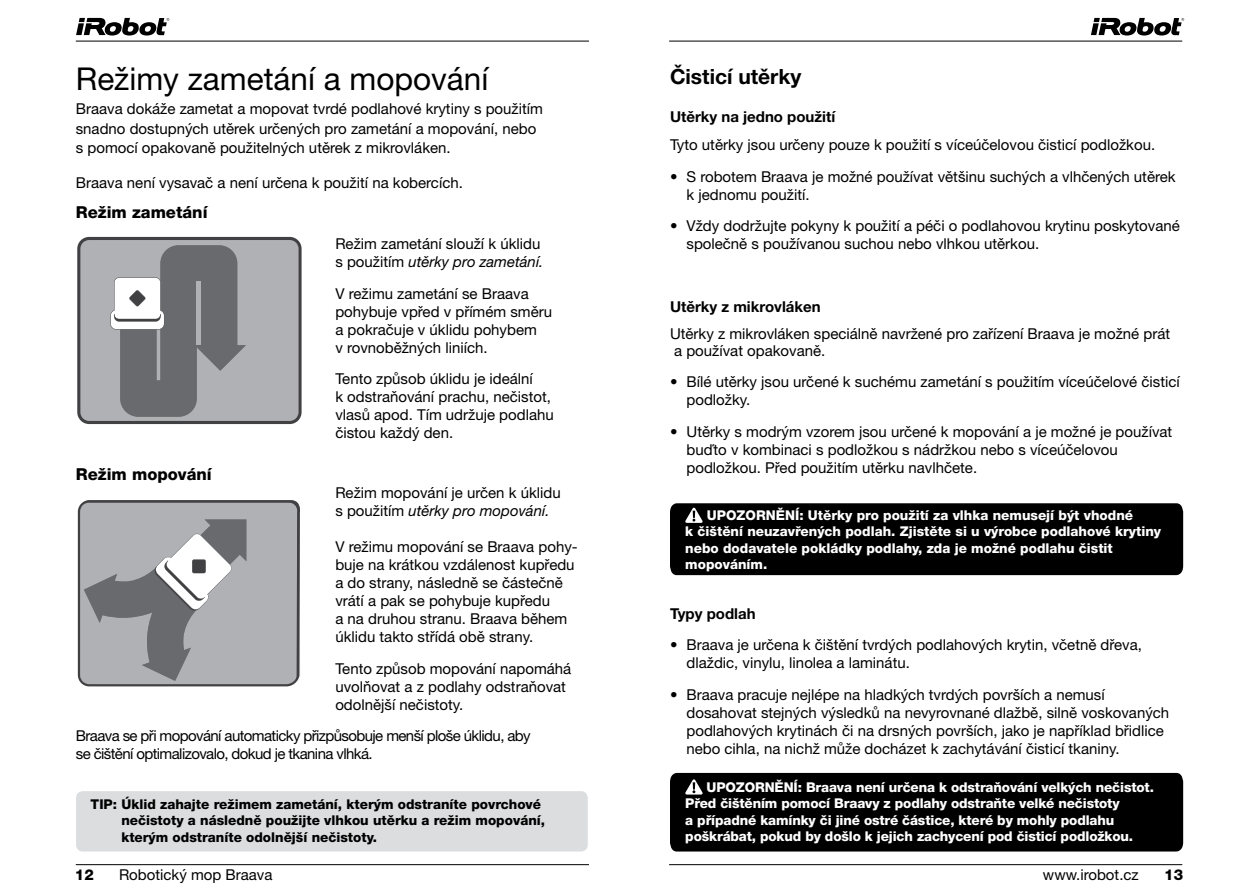
<style>
.page{position:relative;width:1259px;height:893px;background:#fff}
.page>*{position:absolute;margin:0;border:0;box-sizing:border-box;transform-origin:0 0}
.t1{font:31.5px "Helvetica Neue LT Pro";color:#000}
.t2{font:700 21px "Helvetica Neue LT Pro";color:#000}
.t3{font:800 16.5px "Helvetica Neue LT Pro";color:#000}
.t4{font:15px/18px "Helvetica Neue LT Pro";color:#000}
.t5{font:15px/18px "Helvetica Neue LT Pro";letter-spacing:-.04em;color:#000}
.t6{font:700 15px "Helvetica Neue LT Pro";color:#000}
.t7{font:800 15px "Helvetica Neue LT Pro";color:#000}
.t8{font:800 13.5px/16.5px "Helvetica Neue LT Pro";letter-spacing:-.01em;color:#fff}
.t9{font:800 13.5px/16.5px "Helvetica Neue LT Pro";color:#000}
.s1{font-style:italic}
</style>
<div class="page">
<hr style="left:76px;top:864px;width:513px;height:1px;background:#000">
<hr style="left:669px;top:864px;width:513px;height:1px;background:#000">
<hr style="left:76px;top:41px;width:513px;height:1px;background:#000">
<hr style="left:669px;top:41px;width:513px;height:1px;background:#000">
<svg style="left:76px;top:18px;width:93px;height:18px"></svg>
<svg style="left:1091px;top:18px;width:93px;height:18px"></svg>
<svg style="left:77px;top:237px;width:224px;height:188px;background:#96979a"></svg>
<svg style="left:77px;top:500px;width:224px;height:187px;background:#a2a4a6"></svg>
<div style="left:76px;top:791px;width:512px;height:60px;background:#dcddde;border-radius:7px"></div>
<div style="left:670px;top:503px;width:513px;height:72px;background:#000"></div>
<div style="left:670px;top:773px;width:513px;height:78px;background:#000"></div>
<h1 class="t1" style="left:76px;top:60px;width:414px">Režimy zametání a mopování</h1>
<p class="t4" style="left:76px;top:99px;width:469px;line-height:19.5px">Braava dokáže zametat a mopovat tvrdé podlahové krytiny s použitím snadno dostupných utěrek určených pro zametání a mopování, nebo s pomocí opakovaně použitelných utěrek z mikrovláken.</p>
<p class="t4" style="left:76px;top:173px;width:389px">Braava není vysavač a není určena k použití na kobercích.</p>
<p class="t3" style="left:76px;top:202px;width:133px">Režim zametání</p>
<p class="t4" style="left:335px;top:235px;width:210px">Režim zametání slouží k úklidu s použitím <span class="s1">utěrky pro zametání.</span></p>
<p class="t4" style="left:335px;top:284px;width:218px">V režimu zametání se Braava pohybuje vpřed v přímém směru a pokračuje v úklidu pohybem<br>v rovnoběžných liniích.</p>
<p class="t4" style="left:335px;top:370px;width:220px">Tento způsob úklidu je ideální<br>k odstraňování prachu, nečistot, vlasů apod. Tím udržuje podlahu čistou každý den.</p>
<p class="t3" style="left:76px;top:465px;width:137px">Režim mopování</p>
<p class="t4" style="left:335px;top:484px;width:227px">Režim mopování je určen k úklidu s použitím <span class="s1">utěrky pro mopování.</span></p>
<p class="t4" style="left:335px;top:538px;width:244px">V režimu mopování se Braava pohy&shy;buje na krátkou vzdálenost kupředu a do strany, následně se částečně vrátí a pak se pohybuje kupředu<br>a na druhou stranu. Braava během úklidu takto střídá obě strany.</p>
<p class="t4" style="left:335px;top:659px;width:237px">Tento způsob mopování napomáhá uvolňovat a z podlahy odstraňovat odolnější nečistoty.</p>
<p class="t5" style="left:76px;top:727px;width:456px">Braava se při mopování automaticky přizpůsobuje menší ploše úklidu, aby se čištění optimalizovalo, dokud je tkanina vlhká.</p>
<p class="t9" style="left:121px;top:795px;width:425px;text-indent:-31px">TIP: Úklid zahajte režimem zametání, kterým odstraníte povrchové nečistoty a následně použijte vlhkou utěrku a režim mopování, kterým odstraníte odolnější nečistoty.</p>
<h2 class="t2" style="left:670px;top:64px;width:133px">Čisticí utěrky</h2>
<p class="t6" style="left:670px;top:107px;width:167px">Utěrky na jedno použití</p>
<p class="t4" style="left:670px;top:136px;width:487px">Tyto utěrky jsou určeny pouze k použití s víceúčelovou čisticí podložkou.</p>
<p class="t4" style="left:686px;top:167px;width:490px;text-indent:-16px">• S robotem Braava je možné používat většinu suchých a vlhčených utěrek k jednomu použití.</p>
<p class="t4" style="left:686px;top:217px;width:495px;text-indent:-16px">• Vždy dodržujte pokyny k použití a péči o podlahovou krytinu poskytované společně s používanou suchou nebo vlhkou utěrkou.</p>
<p class="t6" style="left:670px;top:298px;width:152px">Utěrky z mikrovláken</p>
<p class="t4" style="left:670px;top:325px;width:501px;line-height:16.5px">Utěrky z mikrovláken speciálně navržené pro zařízení Braava je možné prát a používat opakovaně.</p>
<p class="t4" style="left:686px;top:373px;width:495px;text-indent:-16px">• Bílé utěrky jsou určené k suchému zametání s použitím víceúčelové čisticí podložky.</p>
<p class="t4" style="left:686px;top:422px;width:487px;text-indent:-16px">• Utěrky s modrým vzorem jsou určené k mopování a je možné je používat buďto v kombinaci s podložkou s nádržkou nebo s víceúčelovou podložkou. Před použitím utěrku navlhčete.</p>
<p class="t8" style="left:685px;top:507px;width:477px;text-indent:22px">UPOZORNĚNÍ: Utěrky pro použití za vlhka nemusejí být vhodné<br>k čištění neuzavřených podlah. Zjistěte si u výrobce podlahové krytiny nebo dodavatele pokládky podlahy, zda je možné podlahu čistit mopováním.</p>
<p class="t6" style="left:670px;top:604px;width:87px">Typy podlah</p>
<p class="t4" style="left:686px;top:635px;width:457px;text-indent:-16px">• Braava je určena k čištění tvrdých podlahových krytin, včetně dřeva, dlaždic, vinylu, linolea a laminátu.</p>
<p class="t4" style="left:686px;top:685px;width:484px;text-indent:-16px">• Braava pracuje nejlépe na hladkých tvrdých površích a nemusí dosahovat stejných výsledků na nevyrovnané dlažbě, silně voskovaných podlahových krytinách či na drsných površích, jako je například břidlice nebo cihla, na nichž může docházet k zachytávání čisticí tkaniny.</p>
<p class="t8" style="left:685px;top:778px;width:470px;text-indent:21px">UPOZORNĚNÍ: Braava není určena k odstraňování velkých nečistot.<br>Před čištěním pomocí Braavy z podlahy odstraňte velké nečistoty<br>a případné kamínky či jiné ostré částice, které by mohly podlahu poškrábat, pokud by došlo k jejich zachycení pod čisticí podložkou.</p>
<p class="t7" style="left:75px;top:866px;width:20px">12</p>
<p class="t4" style="left:119px;top:865px;width:155px">Robotický mop Braava</p>
<p class="t4" style="left:1043px;top:865px;width:97px">www.irobot.cz</p>
<p class="t7" style="left:1164px;top:866px;width:20px">13</p>
</div>
